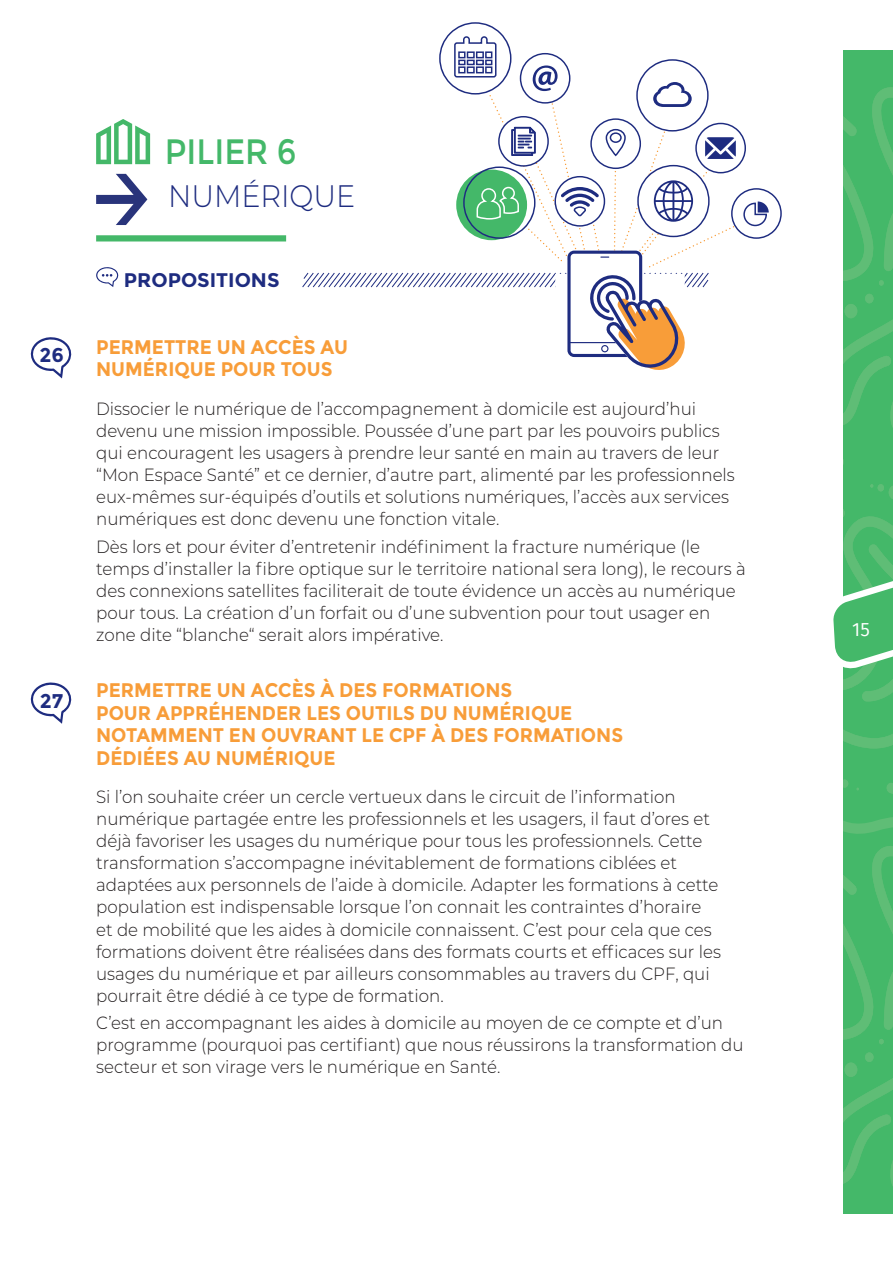
<style>
.page{position:relative;width:893px;height:1263px;background:#fff}
.page>*{position:absolute;margin:0;border:0;box-sizing:border-box;transform-origin:0 0}
.t1{font:35.25px "Montserrat";color:#44b869;scale:.9 1}
.t2{font:300 31.05px "Montserrat";color:#1e2c80;scale:.92 1}
.t3{font:700 19.8px "Montserrat";color:#1e2c80}
.t4{font:700 19.65px/22.5px "Montserrat";color:#f89d39;scale:.94 1}
.t5{font:700 19.65px "Montserrat";color:#1e2c80}
.t6{font:19.05px "Fira Sans";color:#fff}
.t7{font:300 17.7px/22px "Montserrat";color:#231f20;scale:.94 1}
</style>
<div class="page">
<div style="left:843px;top:50px;width:50px;height:1163px;background:#44b869"></div>
<svg style="left:843px;top:87px;width:50px;height:341px"></svg>
<svg style="left:843px;top:846px;width:50px;height:340px"></svg>
<svg style="left:833px;top:459px;width:60px;height:375px"></svg>
<svg style="left:96px;top:119px;width:54px;height:45px"></svg>
<svg style="left:96px;top:174px;width:51px;height:51px"></svg>
<div style="left:96px;top:235px;width:190px;height:6px;background:#44b869"></div>
<svg style="left:96px;top:267px;width:23px;height:20px"></svg>
<svg style="left:30px;top:337px;width:42px;height:41px"></svg>
<svg style="left:30px;top:682px;width:42px;height:42px"></svg>
<svg style="left:302px;top:22px;width:480px;height:348px"></svg>
<p class="t3" style="left:39px;top:343px;width:26px">26</p>
<p class="t3" style="left:40px;top:689px;width:25px">27</p>
<h1 class="t1" style="left:165px;top:131px;width:148px">PILIER 6</h1>
<h2 class="t2" style="left:168px;top:175px;width:205px">NUMÉRIQUE</h2>
<p class="t5" style="left:124px;top:268px;width:157px">PROPOSITIONS</p>
<p class="t4" style="left:96px;top:336px;width:269px">PERMETTRE UN ACCÈS AU<br>NUMÉRIQUE POUR TOUS</p>
<p class="t7" style="left:96px;top:397px;width:681px">Dissocier le numérique de l’accompagnement à domicile est aujourd’hui devenu une mission impossible. Poussée d’une part par les pouvoirs publics qui encouragent les usagers à prendre leur santé en main au travers de leur “Mon Espace Santé” et ce dernier, d’autre part, alimenté par les professionnels eux-mêmes sur-équipés d’outils et solutions numériques, l’accès aux services numériques est donc devenu une fonction vitale.</p>
<p class="t7" style="left:96px;top:535px;width:693px">Dès lors et pour éviter d’entretenir indéfiniment la fracture numérique (le temps d’installer la fibre optique sur le territoire national sera long), le recours à des connexions satellites faciliterait de toute évidence un accès au numérique pour tous. La création d’un forfait ou d’une subvention pour tout usager en zone dite “blanche“ serait alors impérative.</p>
<p class="t4" style="left:96px;top:679px;width:562px">PERMETTRE UN ACCÈS À DES FORMATIONS<br>POUR APPRÉHENDER LES OUTILS DU NUMÉRIQUE NOTAMMENT EN OUVRANT LE CPF À DES FORMATIONS DÉDIÉES AU NUMÉRIQUE</p>
<p class="t7" style="left:96px;top:785px;width:666px">Si l’on souhaite créer un cercle vertueux dans le circuit de l’information numérique partagée entre les professionnels et les usagers, il faut d’ores et déjà favoriser les usages du numérique pour tous les professionnels. Cette transformation s’accompagne inévitablement de formations ciblées et adaptées aux personnels de l’aide à domicile. Adapter les formations à cette population est indispensable lorsque l’on connait les contraintes d’horaire et de mobilité que les aides à domicile connaissent. C’est pour cela que ces formations doivent être réalisées dans des formats courts et efficaces sur les usages du numérique et par ailleurs consommables au travers du CPF, qui pourrait être dédié à ce type de formation.</p>
<p class="t7" style="left:96px;top:1011px;width:690px">C’est en accompagnant les aides à domicile au moyen de ce compte et d’un programme (pourquoi pas certifiant) que nous réussirons la transformation du secteur et son virage vers le numérique en Santé.</p>
<p class="t6" style="left:852px;top:615px;width:19px">15</p>
</div>
